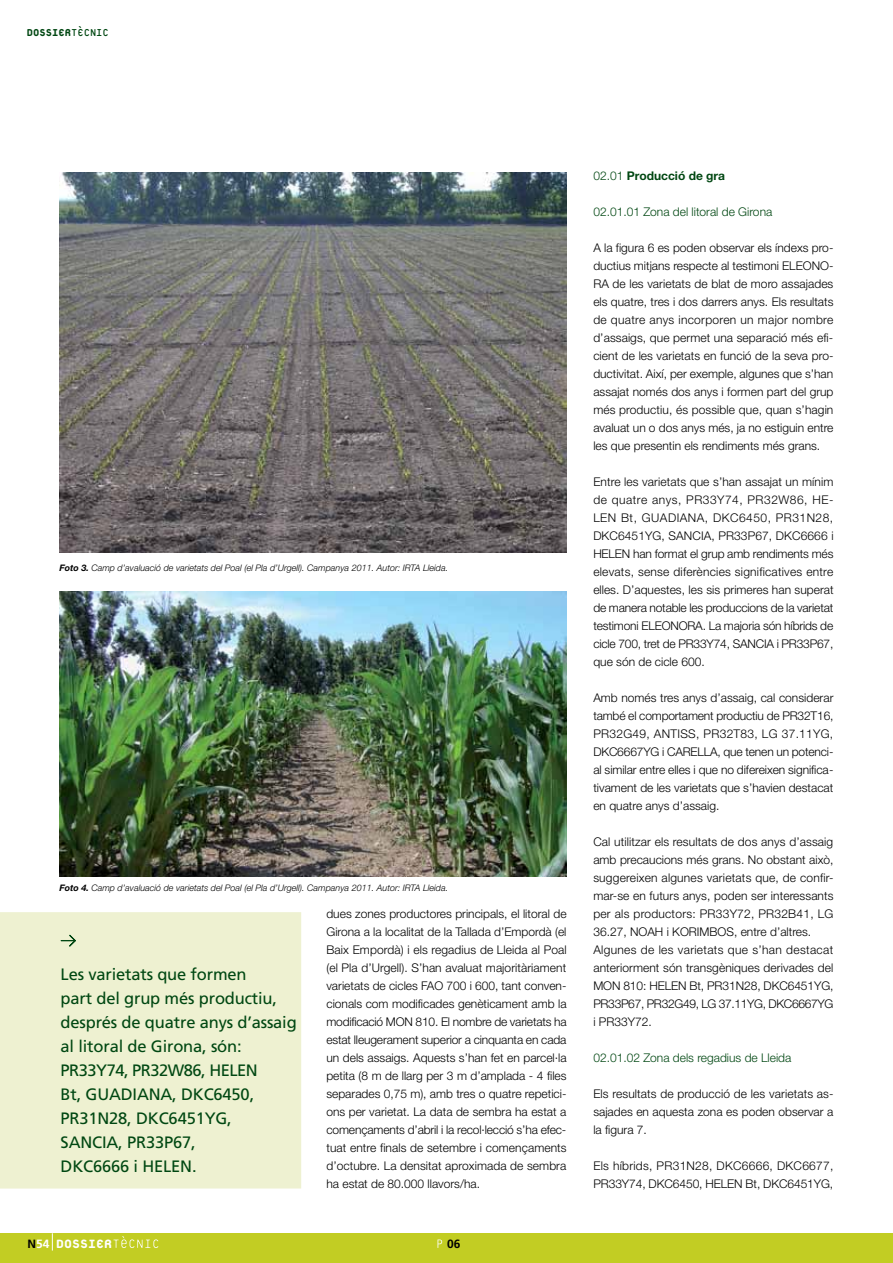
<style>
.page{position:relative;width:893px;height:1263px;background:#fff}
.page>*{position:absolute;margin:0;border:0;box-sizing:border-box;transform-origin:0 0}
.t1{font:800 18px "Platelet";color:#fff;scale:.96 1}
.t2{font:16.5px/24px "Frutiger";letter-spacing:-.01em;color:#004712}
.t3{font:800 15px "Platelet";color:#004712;scale:.91 1}
.t4{font:300 12px/18px "Helvetica Neue LT Pro";color:#000;text-align:justify}
.t5{font:300 12px/18px "Helvetica Neue LT Pro";letter-spacing:.02em;color:#000}
.t6{font:300 12px "Helvetica Neue LT Pro";color:#004712}
.t7{font:700 12px "Helvetica Neue LT Pro";color:#004712}
.t8{font:700 12px "Frutiger";color:#000}
.t9{font:italic 300 9px "Helvetica Neue LT Pro";color:#000}
.s1{font-weight:400}
.s2{font-weight:700}
.s3{font-family:"Frutiger";font-weight:700;font-size:12px;color:#000}
.s4{font-family:"Frutiger";font-weight:700;font-size:12px}
.s5{font-weight:300}
</style>
<div class="page">
<div style="left:0;top:1233px;width:893px;height:30px;background:#c2cd23"></div>
<svg style="left:437px;top:1239px;width:5px;height:9px"></svg>
<svg style="left:52px;top:1233px;width:1px;height:17px"></svg>
<svg style="left:113px;top:1236px;width:45px;height:12px"></svg>
<img style="left:60px;top:172px;width:506px;height:380px">
<div style="left:0;top:912px;width:301px;height:276px;background:#eef1d1"></div>
<svg style="left:61px;top:935px;width:15px;height:11px"></svg>
<img style="left:60px;top:591px;width:506px;height:285px">
<p class="t3" style="left:27px;top:26px;width:92px">DOSSIER<span class="s1">TÈCNIC</span></p>
<p class="t9" style="left:60px;top:562px;width:390px"><span class="s2">Foto 3.</span> Camp d’avaluació de varietats del Poal (el Pla d’Urgell). Campanya 2011. Autor: IRTA Lleida.</p>
<p class="t9" style="left:60px;top:882px;width:390px"><span class="s2">Foto 4.</span> Camp d’avaluació de varietats del Poal (el Pla d’Urgell). Campanya 2011. Autor: IRTA Lleida.</p>
<h2 class="t2" style="left:61px;top:962px;width:238px">Les varietats que formen<br>part del grup més productiu, després de quatre anys d’assaig al litoral de Girona, són:<br>PR33Y74, PR32W86, HELEN<br>Bt, GUADIANA, DKC6450,<br>PR31N28, DKC6451YG,<br>SANCIA, PR33P67,<br>DKC6666 i HELEN.</h2>
<h1 class="t1" style="left:28px;top:1235px;width:89px"><span class="s3">N</span><span class="s4">54</span> DOSSIER</h1>
<p class="t4" style="left:326px;top:904px;width:242px">dues zones productores principals, el litoral de Girona a la localitat de la Tallada d’Empordà (el Baix Empordà) i els regadius de Lleida al Poal (el Pla d’Urgell). S’han avaluat majoritàriament varietats de cicles FAO 700 i 600, tant conven&shy;cionals com modificades genèticament amb la modificació MON 810. El nombre de varietats ha estat lleugerament superior a cinquanta en cada un dels assaigs. Aquests s’han fet en parcel·la petita (8 m de llarg per 3 m d’amplada - 4 files separades 0,75 m), amb tres o quatre repetici&shy;ons per varietat. La data de sembra ha estat a començaments d’abril i la recol·lecció s’ha efec&shy;tuat entre finals de setembre i començaments d’octubre. La densitat aproximada de sembra ha estat de 80.000 llavors/ha.</p>
<p class="t8" style="left:447px;top:1237px;width:15px">06</p>
<p class="t7" style="left:593px;top:168px;width:133px"><span class="s5">02.01</span> Producció de gra</p>
<p class="t6" style="left:593px;top:204px;width:180px">02.01.01 Zona del litoral de Girona</p>
<p class="t4" style="left:593px;top:238px;width:242px">A la figura 6 es poden observar els índexs pro&shy;ductius mitjans respecte al testimoni ELEONO-RA de les varietats de blat de moro assajades els quatre, tres i dos darrers anys. Els resultats de quatre anys incorporen un major nombre d’assaigs, que permet una separació més efi&shy;cient de les varietats en funció de la seva pro&shy;ductivitat. Així, per exemple, algunes que s’han assajat només dos anys i formen part del grup més productiu, és possible que, quan s’hagin avaluat un o dos anys més, ja no estiguin entre les que presentin els rendiments més grans.</p>
<p class="t4" style="left:593px;top:472px;width:242px">Entre les varietats que s’han assajat un mínim de quatre anys, PR33Y74, PR32W86, HE-LEN Bt, GUADIANA, DKC6450, PR31N28, DKC6451YG, SANCIA, PR33P67, DKC6666 i HELEN han format el grup amb rendiments més elevats, sense diferències significatives entre elles. D’aquestes, les sis primeres han superat de manera notable les produccions de la varietat testimoni ELEONORA. La majoria són híbrids de cicle 700, tret de PR33Y74, SANCIA i PR33P67, que són de cicle 600.</p>
<p class="t4" style="left:593px;top:688px;width:242px">Amb només tres anys d’assaig, cal considerar també el comportament productiu de PR32T16, PR32G49, ANTISS, PR32T83, LG 37.11YG, DKC6667YG i CARELLA, que tenen un potenci&shy;al similar entre elles i que no difereixen significa&shy;tivament de les varietats que s’havien destacat en quatre anys d’assaig.</p>
<p class="t4" style="left:593px;top:832px;width:242px;text-align:left">Cal utilitzar els resultats de dos anys d’assaig amb precaucions més grans. No obstant això, suggereixen algunes varietats que, de confir&shy;mar-se en futurs anys, poden ser interessants per als productors: PR33Y72, PR32B41, LG 36.27, NOAH i KORIMBOS, entre d’altres.<br>Algunes de les varietats que s’han destacat anteriorment són transgèniques derivades del MON 810: HELEN Bt, PR31N28, DKC6451YG, PR33P67, PR32G49, LG 37.11YG, DKC6667YG i PR33Y72.</p>
<p class="t6" style="left:593px;top:1050px;width:200px">02.01.02 Zona dels regadius de Lleida</p>
<p class="t4" style="left:593px;top:1084px;width:242px">Els resultats de producció de les varietats as&shy;sajades en aquesta zona es poden observar a la figura 7.</p>
<p class="t5" style="left:593px;top:1156px;width:242px">Els híbrids, PR31N28, DKC6666, DKC6677,<br>PR33Y74, DKC6450, HELEN Bt, DKC6451YG,</p>
</div>
